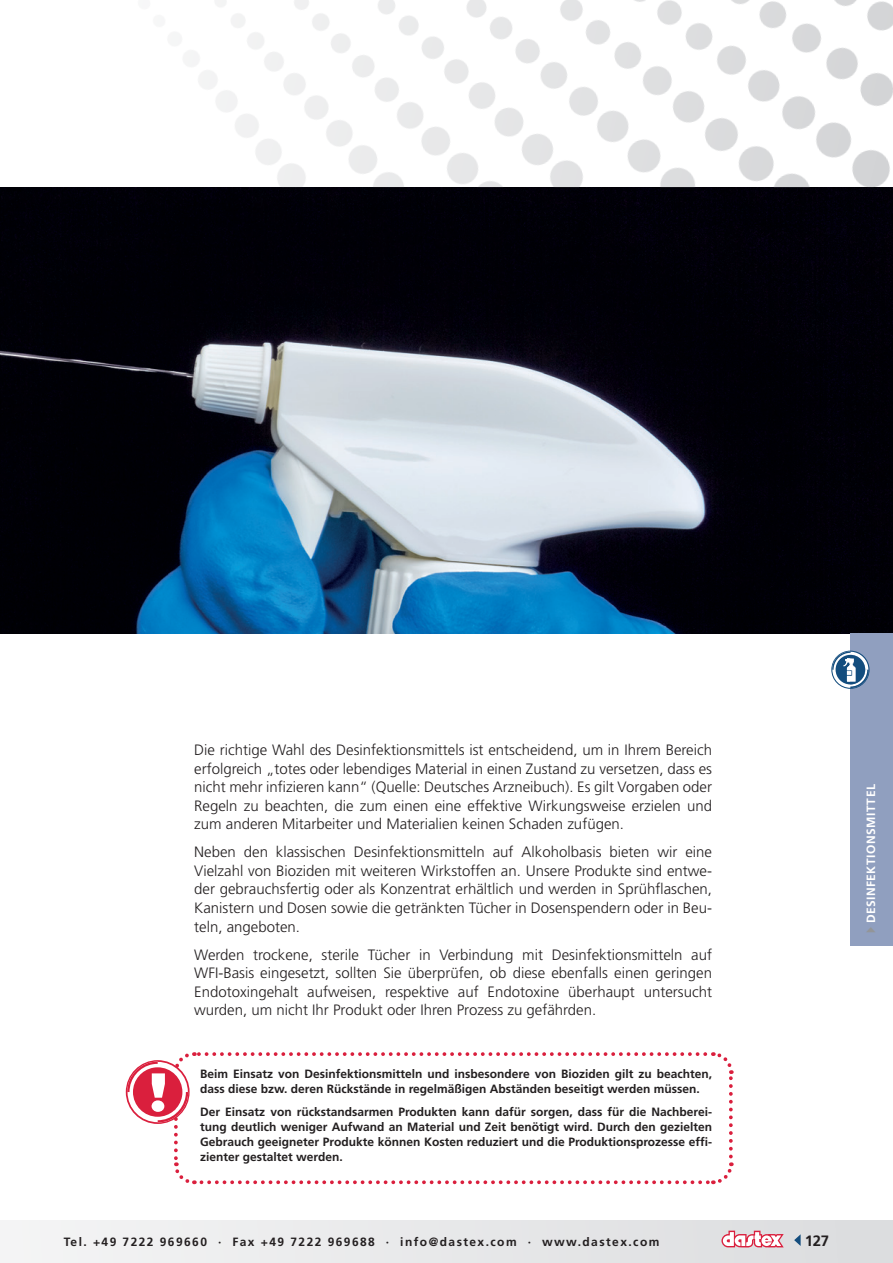
<style>
.page{position:relative;width:893px;height:1263px;background:#fff}
.page>*{position:absolute;margin:0;border:0;box-sizing:border-box;transform-origin:0 0}
.t1{font:300 15px/18.6px "Frutiger LT Std";color:#231f20;text-align:justify}
.t2{font:700 15px "Frutiger LT Std";color:#231f20}
.t3{font:700 12px/15px "Frutiger LT Std";color:#231f20}
.t4{font:700 12px "Frutiger LT Std";letter-spacing:.12em;color:#231f20}
.t5{font:700 12px "Frutiger LT Std";letter-spacing:.04em;color:#fff}
.s1{color:#939598}
</style>
<div class="page">
<div style="left:0;top:1220px;width:893px;height:43px;background:#e8e9ea"></div>
<svg style="left:721px;top:1230px;width:63px;height:17px"></svg>
<svg style="left:794px;top:1234px;width:7px;height:12px"></svg>
<img style="left:0;top:187px;width:893px;height:447px">
<img style="left:188px;top:0;width:705px;height:187px">
<svg style="left:126px;top:1052px;width:608px;height:133px"></svg>
<div style="left:850px;top:634px;width:43px;height:312px;background:#909fbf"></div>
<svg style="left:831px;top:651px;width:38px;height:38px"></svg>
<p class="t1" style="left:194px;top:741px;width:519px">Die richtige Wahl des Desinfektionsmittels ist entscheidend, um in Ihrem Bereich erfolgreich „totes oder lebendiges Material in einen Zustand zu versetzen, dass es nicht mehr infizieren kann“ (Quelle: Deutsches Arzneibuch). Es gilt Vorgaben oder Regeln zu beachten, die zum einen eine effektive Wirkungsweise erzielen und zum anderen Mitarbeiter und Materialien keinen Schaden zufügen.</p>
<p class="t1" style="left:194px;top:843px;width:519px">Neben den klassischen Desinfektionsmitteln auf Alkoholbasis bieten wir eine Vielzahl von Bioziden mit weiteren Wirkstoffen an. Unsere Produkte sind entwe&shy;der gebrauchsfertig oder als Konzentrat erhältlich und werden in Sprühflaschen, Kanistern und Dosen sowie die getränkten Tücher in Dosenspendern oder in Beu&shy;teln, angeboten.</p>
<p class="t1" style="left:194px;top:945px;width:519px">Werden trockene, sterile Tücher in Verbindung mit Desinfektionsmitteln auf WFI-Basis eingesetzt, sollten Sie überprüfen, ob diese ebenfalls einen geringen Endotoxingehalt aufweisen, respektive auf Endotoxine überhaupt untersucht wurden, um nicht Ihr Produkt oder Ihren Prozess zu gefährden.</p>
<p class="t3" style="left:200px;top:1067px;width:513px">Beim Einsatz von Desinfektionsmitteln und insbesondere von Bioziden gilt zu beachten, dass diese bzw. deren Rückstände in regelmäßigen Abständen beseitigt werden müssen.</p>
<p class="t3" style="left:200px;top:1104px;width:513px;text-align:justify">Der Einsatz von rückstandsarmen Produkten kann dafür sorgen, dass für die Nachberei&shy;tung deutlich weniger Aufwand an Material und Zeit benötigt wird. Durch den gezielten Gebrauch geeigneter Produkte können Kosten reduziert und die Produktionsprozesse effi&shy;zienter gestaltet werden.</p>
<p class="t4" style="left:64px;top:1234px;width:597px">Tel. +49 7222 969660 · Fax +49 7222 969688 · info@dastex.com · www.dastex.com</p>
<p class="t2" style="left:805px;top:1232px;width:26px">127</p>
<p class="t5" style="left:864px;top:933px;width:151px;rotate:-90deg"><span class="s1">▶</span> DESINFEKTIONSMITTEL</p>
</div>
